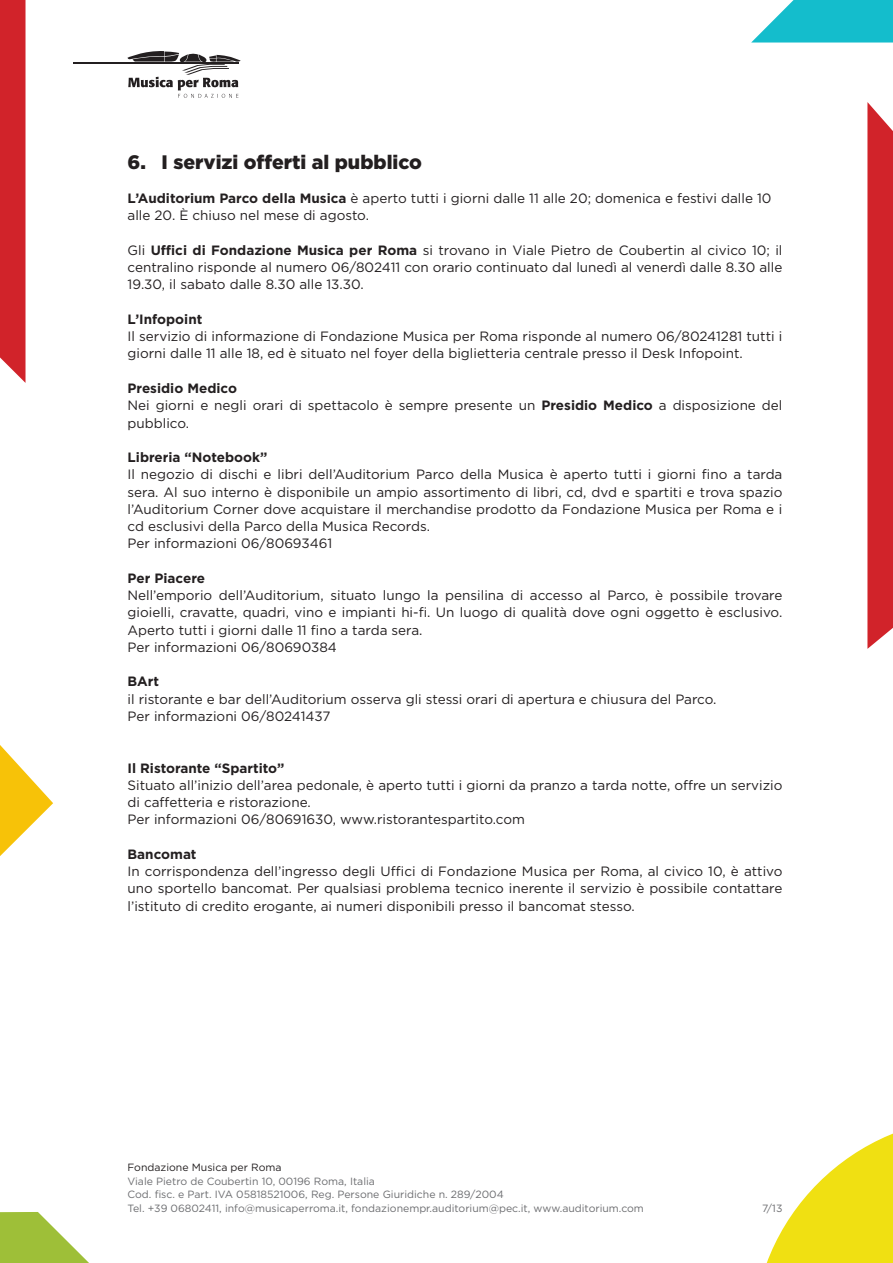
<style>
.page{position:relative;width:893px;height:1263px;background:#fff}
.page>*{position:absolute;margin:0;border:0;box-sizing:border-box;transform-origin:0 0}
.t1{font:900 19.5px "Gotham";color:#231f20}
.t2{font:13.5px/17.2px "Gotham";color:#231f20}
.t3{font:700 13.5px "Gotham";color:#231f20}
.t4{font:10.5px/13.5px "Gotham";color:#6c6d70}
.t5{font:10.5px "Gotham";color:#231f20}
.s1{font-weight:700}
</style>
<div class="page">
<svg style="left:867px;top:102px;width:26px;height:547px"></svg>
<svg style="left:0;top:745px;width:53px;height:111px"></svg>
<svg style="left:0;top:1212px;width:89px;height:51px"></svg>
<svg style="left:766px;top:1133px;width:127px;height:130px"></svg>
<svg style="left:751px;top:0;width:142px;height:43px"></svg>
<div style="left:0;top:0;width:26px;height:383px;background:#d1232a"></div>
<hr style="left:73px;top:62px;width:166px;height:2px;background:#231f20">
<svg style="left:127px;top:51px;width:114px;height:47px"></svg>
<h1 class="t1" style="left:128px;top:148px;width:296px">6. I servizi offerti al pubblico</h1>
<p class="t2" style="left:128px;top:189px;width:645px"><span class="s1">L’Auditorium Parco della Musica</span> è aperto tutti i giorni dalle 11 alle 20; domenica e festivi dalle 10 alle 20. È chiuso nel mese di agosto.</p>
<p class="t2" style="left:128px;top:241px;width:656px;text-align:justify">Gli <span class="s1">Uffici di Fondazione Musica per Roma</span> si trovano in Viale Pietro de Coubertin al civico 10; il centralino risponde al numero 06/802411 con orario continuato dal lunedì al venerdì dalle 8.30 alle 19.30, il sabato dalle 8.30 alle 13.30.</p>
<p class="t3" style="left:128px;top:310px;width:76px">L’Infopoint</p>
<p class="t2" style="left:128px;top:328px;width:656px">Il servizio di informazione di Fondazione Musica per Roma risponde al numero 06/80241281 tutti i giorni dalle 11 alle 18, ed è situato nel foyer della biglietteria centrale presso il Desk Infopoint.</p>
<p class="t2" style="left:128px;top:379px;width:656px"><span class="s1">Presidio Medico<br></span>Nei giorni e negli orari di spettacolo è sempre presente un <span class="s1">Presidio Medico</span> a disposizione del pubblico.</p>
<p class="t3" style="left:128px;top:448px;width:141px">Libreria “Notebook”</p>
<p class="t2" style="left:128px;top:466px;width:656px">Il negozio di dischi e libri dell’Auditorium Parco della Musica è aperto tutti i giorni fino a tarda sera. Al suo interno è disponibile un ampio assortimento di libri, cd, dvd e spartiti e trova spazio l’Auditorium Corner dove acquistare il merchandise prodotto da Fondazione Musica per Roma e i cd esclusivi della Parco della Musica Records.<br>Per informazioni 06/80693461</p>
<p class="t3" style="left:128px;top:569px;width:79px">Per Piacere</p>
<p class="t2" style="left:128px;top:586px;width:656px">Nell’emporio dell’Auditorium, situato lungo la pensilina di accesso al Parco, è possibile trovare gioielli, cravatte, quadri, vino e impianti hi-fi. Un luogo di qualità dove ogni oggetto è esclusivo.<br>Aperto tutti i giorni dalle 11 fino a tarda sera.<br>Per informazioni 06/80690384</p>
<p class="t3" style="left:128px;top:673px;width:33px">BArt</p>
<p class="t2" style="left:128px;top:690px;width:590px">il ristorante e bar dell’Auditorium osserva gli stessi orari di apertura e chiusura del Parco.<br>Per informazioni 06/80241437</p>
<p class="t3" style="left:128px;top:759px;width:158px">Il Ristorante “Spartito”</p>
<p class="t2" style="left:128px;top:776px;width:656px">Situato all’inizio dell’area pedonale, è aperto tutti i giorni da pranzo a tarda notte, offre un servizio di caffetteria e ristorazione.<br>Per informazioni 06/80691630, www.ristorantespartito.com</p>
<p class="t3" style="left:128px;top:845px;width:70px">Bancomat</p>
<p class="t2" style="left:128px;top:862px;width:656px;text-align:justify">In corrispondenza dell’ingresso degli Uffici di Fondazione Musica per Roma, al civico 10, è attivo uno sportello bancomat. Per qualsiasi problema tecnico inerente il servizio è possibile contattare l’istituto di credito erogante, ai numeri disponibili presso il bancomat stesso.</p>
<p class="t5" style="left:128px;top:1161px;width:155px">Fondazione Musica per Roma</p>
<p class="t4" style="left:128px;top:1174px;width:518px">Viale Pietro de Coubertin 10, 00196 Roma, Italia<br>Cod. fisc. e Part. IVA 05818521006, Reg. Persone Giuridiche n. 289/2004<br>Tel. +39 06802411, info@musicaperroma.it, fondazionempr.auditorium@pec.it, www.auditorium.com</p>
<p class="t4" style="left:762px;top:1201px;width:22px">7/13</p>
</div>
